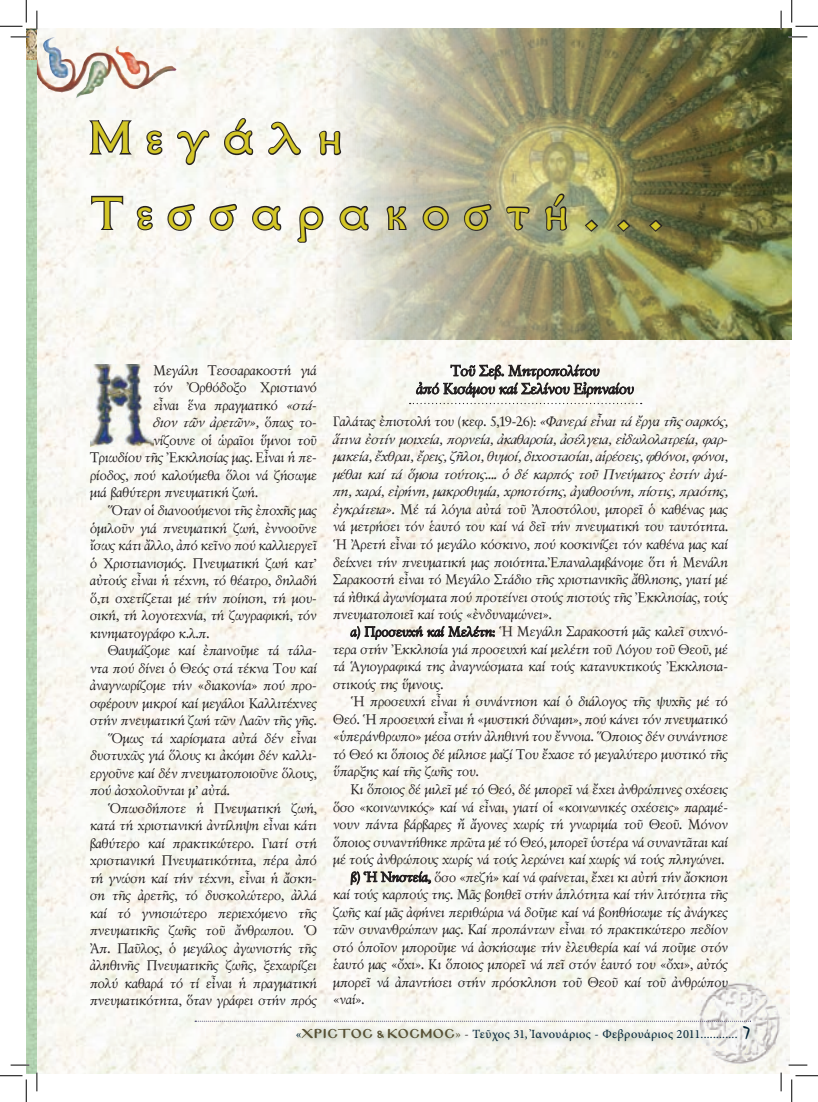
<style>
.page{position:relative;width:818px;height:1102px;background:#fff}
.page>*{position:absolute;margin:0;border:0;box-sizing:border-box;transform-origin:0 0}
.t1{font:45px "GFS Complutum";letter-spacing:.32em;color:#d3c627;scale:1.08 1}
.t2{font:15px "SK Grace Pol Uni W";color:#231f20}
.t3{font:13.75px/17.5px "SK Grace Pol Uni W";color:#231f20;text-align:justify}
.t4{font:13.75px "SK Grace Pol Uni W Italic";color:#231f20}
.t5{font:12.5px "Minion Pro";letter-spacing:.03em;color:#002035}
.s1{font-family:"SK Grace Pol Uni W Italic"}
.s2{font-family:"SK Grace Pol Uni W"}
.s3{font-family:"Mg Byzantine UC Pol Normal";font-size:11.25px;color:#575034}
.s4{color:#575034}
.s5{color:#231f20}
.s6{font-family:"Mistral";font-size:17.5px}
</style>
<div class="page">
<img style="left:26px;top:28px;width:764px;height:1045px">
<img style="left:26px;top:28px;width:11px;height:31px">
<svg style="left:350px;top:519px;width:145px;height:224px"></svg>
<svg style="left:350px;top:853px;width:81px;height:84px"></svg>
<svg style="left:410px;top:347px;width:232px;height:60px"></svg>
<img style="left:333px;top:28px;width:459px;height:311px">
<svg style="left:85px;top:112px;width:51px;height:45px"></svg>
<svg style="left:145px;top:129px;width:19px;height:27px"></svg>
<svg style="left:176px;top:128px;width:35px;height:38px"></svg>
<svg style="left:223px;top:117px;width:31px;height:39px"></svg>
<svg style="left:267px;top:120px;width:35px;height:37px"></svg>
<svg style="left:319px;top:101px;width:24px;height:55px"></svg>
<img style="left:37px;top:41px;width:36px;height:52px">
<img style="left:90px;top:364px;width:63px;height:82px">
<svg style="left:90px;top:194px;width:34px;height:37px"></svg>
<svg style="left:135px;top:205px;width:19px;height:26px"></svg>
<svg style="left:165px;top:204px;width:31px;height:28px"></svg>
<svg style="left:207px;top:204px;width:31px;height:28px"></svg>
<svg style="left:251px;top:204px;width:31px;height:28px"></svg>
<svg style="left:296px;top:205px;width:29px;height:39px"></svg>
<svg style="left:338px;top:204px;width:32px;height:28px"></svg>
<svg style="left:385px;top:205px;width:23px;height:26px"></svg>
<svg style="left:421px;top:204px;width:29px;height:28px"></svg>
<svg style="left:461px;top:200px;width:32px;height:32px"></svg>
<svg style="left:504px;top:205px;width:27px;height:27px"></svg>
<svg style="left:545px;top:176px;width:23px;height:56px"></svg>
<svg style="left:583px;top:217px;width:17px;height:16px"></svg>
<svg style="left:615px;top:217px;width:17px;height:16px"></svg>
<svg style="left:647px;top:217px;width:17px;height:16px"></svg>
<svg style="left:11px;top:36px;width:18px;height:2px"></svg>
<svg style="left:788px;top:36px;width:19px;height:2px"></svg>
<svg style="left:11px;top:1064px;width:18px;height:1px"></svg>
<svg style="left:788px;top:1064px;width:19px;height:1px"></svg>
<svg style="left:36px;top:11px;width:2px;height:18px"></svg>
<svg style="left:36px;top:1072px;width:2px;height:19px"></svg>
<svg style="left:780px;top:11px;width:2px;height:18px"></svg>
<svg style="left:780px;top:1072px;width:2px;height:19px"></svg>
<svg style="left:0;top:0;width:27px;height:27px"></svg>
<svg style="left:0;top:1075px;width:27px;height:26px"></svg>
<svg style="left:791px;top:0;width:27px;height:27px"></svg>
<svg style="left:791px;top:1075px;width:27px;height:26px"></svg>
<p class="t1" style="left:90px;top:112px;width:234px">Μεγάλη</p>
<p class="t1" style="left:90px;top:187px;width:533px">Τεσσαρακοστή...</p>
<p class="t3" style="left:153px;top:361px;width:165px">Μεγάλη Τεσσαρακοστή γιά</p>
<p class="t3" style="left:153px;top:379px;width:165px">τόν Ὀρθόδοξο Χριστιανό</p>
<p class="t3" style="left:153px;top:396px;width:165px">εἶναι ἕνα πραγματικό <span class="s1">«στά-</span></p>
<p class="t4" style="left:153px;top:414px;width:165px">διον τῶν ἀρετῶν», <span class="s2">ὅπως το-</span></p>
<p class="t3" style="left:153px;top:431px;width:165px">νίζουνε οἱ ὡραῖοι ὕμνοι τοῦ</p>
<p class="t3" style="left:90px;top:449px;width:228px">Τριωδίου τῆς Ἐκκλησίας μας. Εἶναι ἡ πε-</p>
<p class="t3" style="left:90px;top:466px;width:228px">ρίοδος, πού καλούμεθα ὅλοι νά ζήσωμε</p>
<p class="t3" style="left:90px;top:484px;width:169px">μιά βαθύτερη πνευματική ζωή.</p>
<p class="t3" style="left:90px;top:501px;width:228px;text-indent:18px">Ὅταν οἱ διανοούμενοι τῆς ἐποχῆς μας ὁμιλοῦν γιά πνευματική ζωή, ἐννοοῦνε ἴσως κάτι ἄλλο, ἀπό κεῖνο πού καλλιεργεῖ ὁ Χριστιανισμός. Πνευματική ζωή κατ’ αὐτούς εἶναι ἡ τέχνη, τό θέατρο, δηλαδή ὅ,τι σχετίζεται μέ τήν ποίηση, τή μου&shy;σική, τή λογοτεχνία, τή ζωγραφική, τόν κινηματογράφο κ.λ.π.</p>
<p class="t3" style="left:90px;top:641px;width:228px;text-indent:18px">Θαυμάζομε καί ἐπαινοῦμε τά τάλα&shy;ντα πού δίνει ὁ Θεός στά τέκνα Του καί ἀναγνωρίζομε τήν «διακονία» πού προ&shy;σφέρουν μικροί καί μεγάλοι Καλλιτέχνες στήν πνευματική ζωή τῶν Λαῶν τῆς γῆς.</p>
<p class="t3" style="left:90px;top:729px;width:228px;text-indent:18px">Ὅμως τά χαρίσματα αὐτά δέν εἶναι δυστυχῶς γιά ὅλους κι ἀκόμη δέν καλλι&shy;εργοῦνε καί δέν πνευματοποιοῦνε ὅλους, πού ἀσχολοῦνται μ’ αὐτά.</p>
<p class="t3" style="left:90px;top:799px;width:228px;text-indent:18px">Ὁπωσδήποτε ἡ Πνευματική ζωή, κατά τή χριστιανική ἀντίληψη εἶναι κάτι βαθύτερο καί πρακτικώτερο. Γιατί στή χριστιανική Πνευματικότητα, πέρα ἀπό τή γνώση καί τήν τέχνη, εἶναι ἡ ἄσκη&shy;ση τῆς ἀρετῆς, τό δυσκολώτερο, ἀλλά καί τό γνησιώτερο περιεχόμενο τῆς πνευματικῆς ζωῆς τοῦ ἄνθρωπου. Ὁ Ἀπ. Παῦλος, ὁ μεγάλος ἀγωνιστής τῆς ἀληθινῆς Πνευματικῆς ζωῆς, ξεχωρίζει πολύ καθαρά τό τί εἶναι ἡ πραγματική πνευματικότητα, ὅταν γράφει στήν πρός</p>
<p class="t2" style="left:451px;top:362px;width:150px">Τοῦ Σεβ. Μητροπολίτου</p>
<p class="t2" style="left:416px;top:380px;width:219px">ἀπό Κισάμου καί Σελίνου Εἰρηναίου</p>
<p class="t3" style="left:333px;top:413px;width:396px">Γαλάτας ἐπιστολή του (κεφ. 5,19-26): <span class="s1">«Φανερά εἶναι τά ἔργα τῆς σαρκός, ἅτινα ἐστίν μοιχεία, πορνεία, ἀκαθαρσία, ἀσέλγεια, εἰδωλολατρεία, φαρ&shy;μακεία, ἔχθραι, ἔρεις, ζῆλοι, θυμοί, διχοστασίαι, αἱρέσεις, φθόνοι, φόνοι, μέθαι καί τά ὅμοια τούτοις.... ὁ δέ καρπός τοῦ Πνεύματος ἐστίν ἀγά&shy;πη, χαρά, εἰρήνη, μακροθυμία, χρηστότης, ἀγαθοσύνη, πίστις, πραότης, ἐγκράτεια».</span> Μέ τά λόγια αὐτά τοῦ Ἀποστόλου, μπορεῖ ὁ καθένας μας νά μετρήσει τόν ἑαυτό του καί νά δεῖ τήν πνευματική του ταυτότητα.<br>Ἡ Ἀρετή εἶναι τό μεγάλο κόσκινο, πού κοσκινίζει τόν καθένα μας καί δείχνει τήν πνευματική μας ποιότητα.Ἐπαναλαμβάνομε ὅτι ἡ Μενάλη Σαρακοστή εἶναι τό Μεγάλο Στάδιο τῆς χριστιανικῆς ἄθλησης, γιατί μέ τά ἠθικά ἀγωνίσματα πού προτείνει στούς πιστούς τῆς Ἐκκλησίας, τούς πνευματοποιεῖ καί τούς «ἐνδυναμώνει».</p>
<p class="t3" style="left:333px;top:623px;width:396px;text-indent:18px">α) Προσευχή καί Μελέτη: Ἡ Μεγάλη Σαρακοστή μᾶς καλεῖ συχνό&shy;τερα στήν Ἐκκλησία γιά προσευχή καί μελέτη τοῦ Λόγου τοῦ Θεοῦ, μέ τά Ἁγιογραφικά της ἀναγνώσματα καί τούς κατανυκτικούς Ἐκκλησια&shy;στικούς της ὕμνους.</p>
<p class="t3" style="left:333px;top:693px;width:396px;text-indent:18px">Ἡ προσευχή εἶναι ἡ συνάντηση καί ὁ διάλογος τῆς ψυχῆς μέ τό Θεό. Ἡ προσευχή εἶναι ἡ «μυστική δύναμη», πού κάνει τόν πνευματικό «ὑπεράνθρωπο» μέσα στήν ἀληθινή του ἔννοια. Ὅποιος δέν συνάντησε τό Θεό κι ὅποιος δέ μίλησε μαζί Του ἔχασε τό μεγαλύτερο μυστικό τῆς ὕπαρξης καί τῆς ζωῆς του.</p>
<p class="t3" style="left:333px;top:780px;width:396px;text-indent:18px">Κι ὅποιος δέ μιλεῖ μέ τό Θεό, δέ μπορεῖ νά ἔχει ἀνθρώπινες σχέσεις ὅσο «κοινωνικός» καί νά εἶναι, γιατί οἱ «κοινωνικές σχέσεις» παραμέ&shy;νουν πάντα βάρβαρες ἤ ἄγονες χωρίς τή γνωριμία τοῦ Θεοῦ. Μόνον ὅποιος συναντήθηκε πρῶτα μέ τό Θεό, μπορεῖ ὑστέρα νά συναντᾶται καί μέ τούς ἀνθρώπους χωρίς νά τούς λερώνει καί χωρίς νά τούς πληγώνει.</p>
<p class="t3" style="left:333px;top:868px;width:396px;text-indent:18px">β) Ἡ Νηστεία, ὅσο «πεζή» καί νά φαίνεται, ἔχει κι αὐτή τήν ἄσκηση καί τούς καρπούς της. Μᾶς βοηθεῖ στήν ἁπλότητα καί τήν λιτότητα τῆς ζωῆς καί μᾶς ἀφήνει περιθώρια νά δοῦμε καί νά βοηθήσωμε τίς ἀνάγκες τῶν συνανθρώπων μας. Καί προπάντων εἶναι τό πρακτικώτερο πεδίον στό ὁποῖον μποροῦμε νά ἀσκήσωμε τήν ἐλευθερία καί νά ποῦμε στόν ἑαυτό μας «ὄχι». Κι ὅποιος μπορεῖ νά πεῖ στόν ἑαυτό του «ὄχι», αὐτός μπορεῖ νά ἀπαντήσει στήν πρόσκληση τοῦ Θεοῦ καί τοῦ ἀνθρώπου «ναί».</p>
<p class="t5" style="left:296px;top:1025px;width:456px">«<span class="s3">ΧΡΙΣΤΟΣ &amp; ΚΟΣΜΟΣ</span><span class="s4">»</span> <span class="s5">-</span> Τεῦχος 31, Ἰανουάριος - Φεβρουάριος 2011............ <span class="s6">7</span></p>
</div>
